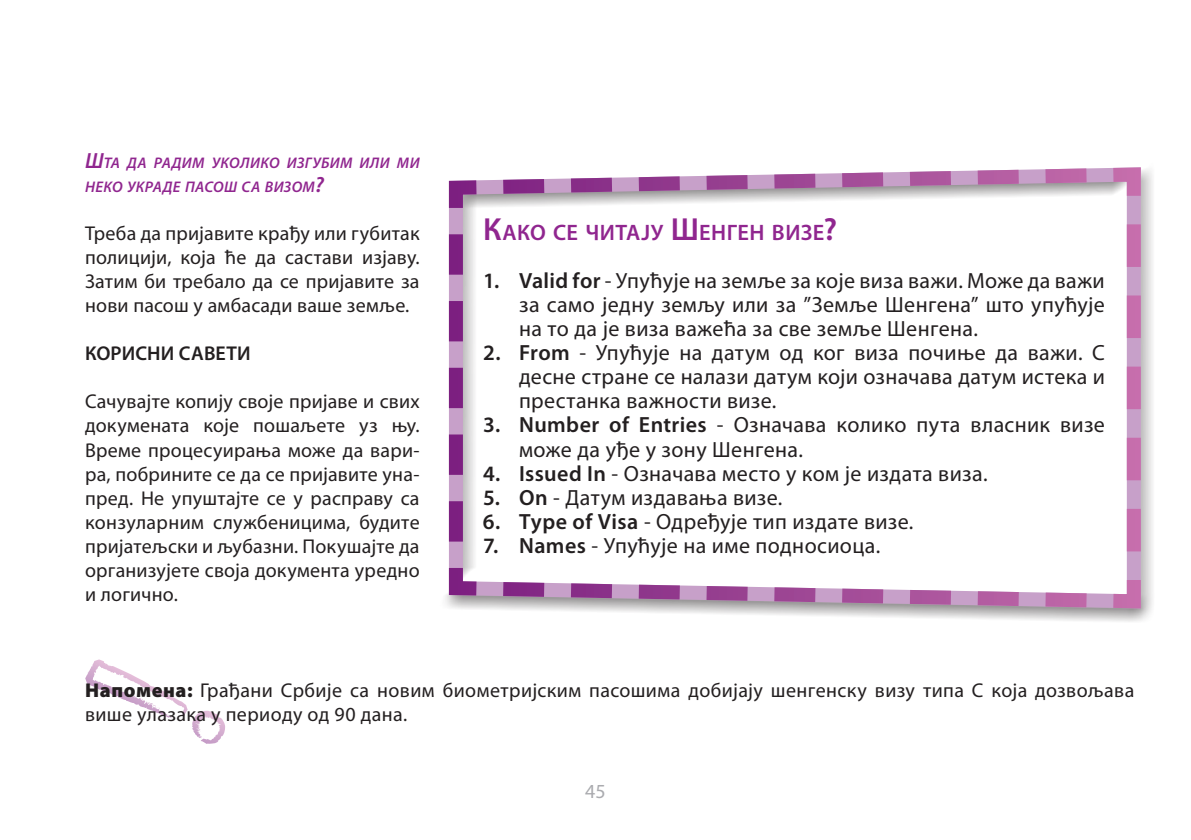
<style>
.page{position:relative;width:1191px;height:840px;background:#fff}
.page>*{position:absolute;margin:0;border:0;box-sizing:border-box;transform-origin:0 0}
.t1{font:600 22.4px "Myriad Pro";letter-spacing:.02em;color:#90268f}
.t2{font:22px/24px "Myriad Pro";letter-spacing:.015em;color:#231f20;text-align:justify}
.t3{font:20px/24px "Myriad Pro";letter-spacing:.015em;color:#231f20;text-align:justify}
.t4{font:600 20px "Myriad Pro";letter-spacing:.005em;color:#231f20}
.t5{font:20px "Myriad Pro";color:#aaabaf}
.t6{font:italic 600 15.4px/24px "Myriad Pro";letter-spacing:.025em;color:#90268f}
.s1{font-size:22px}
.s2{font-size:32px}
.s3{font-weight:600}
.s4{font-weight:900}
</style>
<div class="page">
<svg style="left:195px;top:715px;width:26px;height:25px"></svg>
<svg style="left:89px;top:662px;width:98px;height:57px"></svg>
<div style="left:438px;top:159px;width:717px;height:464px;background:#231f20;opacity:.75"></div>
<svg style="left:442px;top:160px;width:705px;height:455px"></svg>
<p class="t6" style="left:85px;top:151px;width:336px"><span class="s1">Ш</span>та да радим уколико изгубим или ми неко украде пасош са визом<span class="s1">?</span></p>
<p class="t3" style="left:85px;top:222px;width:336px">Треба да пријавите крађу или губитак полицији, која ће да састави изјаву.<br>Затим би требало да се пријавите за нови пасош у амбасади ваше земље.</p>
<p class="t4" style="left:85px;top:342px;width:167px">Корисни савети</p>
<p class="t3" style="left:85px;top:390px;width:336px">Сачувајте копију своје пријаве и свих докумената које пошаљете уз њу.<br>Време процесуирања може да вари&shy;ра, побрините се да се пријавите уна&shy;пред. Не упуштајте се у расправу са конзуларним службеницима, будите пријатељски и љубазни. Покушајте да организујете своја документа уредно и логично.</p>
<p class="t1" style="left:483px;top:220px;width:356px"><span class="s2">К</span>ако се читају <span class="s2">Ш</span>енген визе<span class="s2">?</span></p>
<p class="t2" style="left:519px;top:269px;width:587px;text-indent:-36px"><span class="s3">1. Valid for</span> - Упућује на земље за које виза важи. Може да важи за само једну земљу или за ”Земље Шенгена” што упућује на то да је виза важећа за све земље Шенгена.</p>
<p class="t2" style="left:519px;top:341px;width:587px;text-indent:-36px"><span class="s3">2. From</span> - Упућује на датум од ког виза почиње да важи. С десне стране се налази датум који означава датум истека и престанка важности визе.</p>
<p class="t2" style="left:519px;top:413px;width:587px;text-indent:-36px"><span class="s3">3. Number of Entries</span> - Означава колико пута власник визе може да уђе у зону Шенгена.</p>
<p class="t2" style="left:483px;top:461px;width:506px"><span class="s3">4. Issued In</span> - Означава место у ком је издата виза.</p>
<p class="t2" style="left:483px;top:485px;width:301px"><span class="s3">5. On</span> - Датум издавања визе.</p>
<p class="t2" style="left:483px;top:509px;width:432px"><span class="s3">6. Type of Visa</span> - Одређује тип издате визе.</p>
<p class="t2" style="left:483px;top:533px;width:399px"><span class="s3">7. Names</span> - Упућује на име подносиоца.</p>
<p class="t3" style="left:85px;top:678px;width:1050px"><span class="s4">Напомена:</span> Грађани Србије са новим биометријским пасошима добијају шенгенску визу типа C која дозвољава више улазака у периоду од 90 дана.</p>
<p class="t5" style="left:585px;top:780px;width:22px">45</p>
</div>
